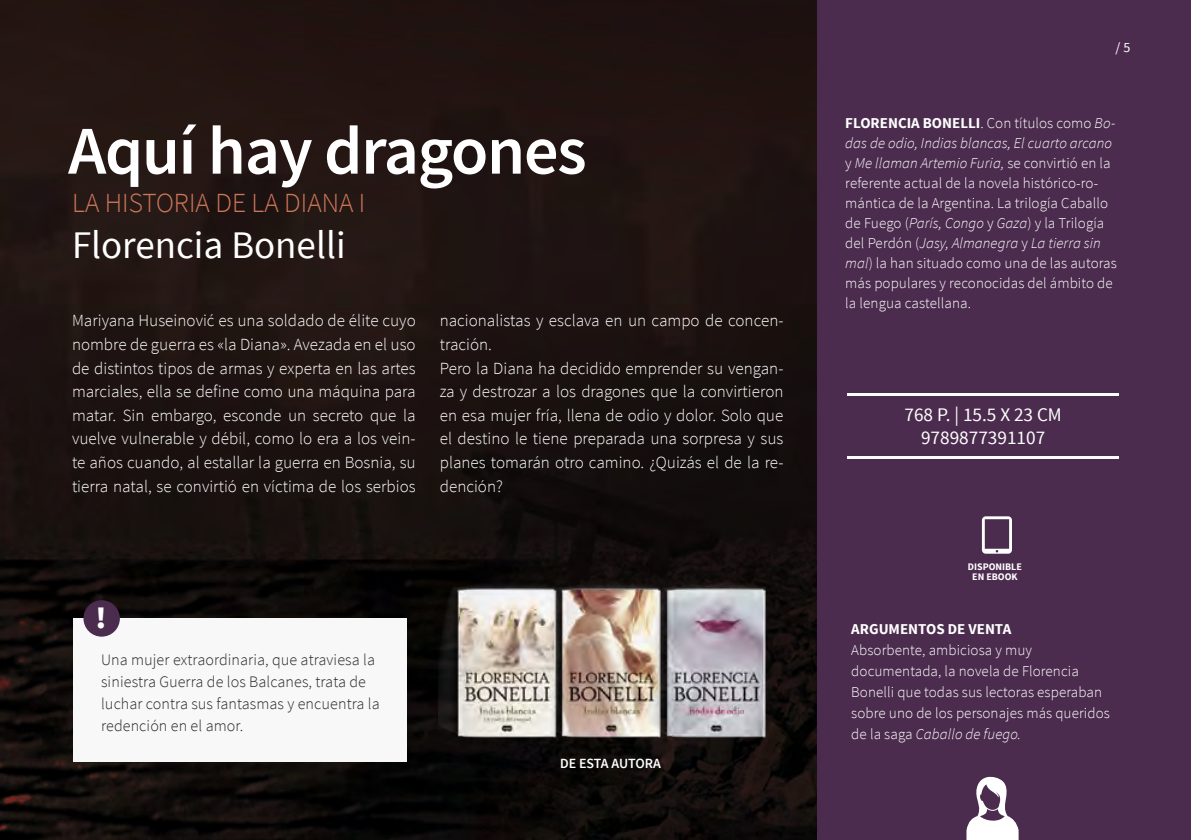
<style>
.page{position:relative;width:1191px;height:840px;background:#fff}
.page>*{position:absolute;margin:0;border:0;box-sizing:border-box;transform-origin:0 0}
.t1{font:600 68.4px "Source Sans Pro";letter-spacing:-.02em;color:#fff}
.t2{font:39px "Source Sans Pro";color:#fff}
.t3{font:900 30.6px "Source Sans Pro";color:#fff}
.t4{font:300 27.6px "Source Sans Pro";color:#cf7657}
.t5{font:19.2px/23px "Source Sans Pro";color:#fff;text-align:right}
.t6{font:300 17px/23.6px "Source Sans Pro";color:#fff;text-align:justify}
.t7{font:300 16px/22px "Source Sans Pro";letter-spacing:.005em;color:#292829}
.t8{font:300 15px/20px "Source Sans Pro";letter-spacing:.005em;color:#fff}
.t9{font:700 15px "Source Sans Pro";color:#fff}
.t10{font:600 14px "Source Sans Pro";letter-spacing:-.01em;color:#fff}
.t11{font:14px "Source Sans Pro";color:#fff}
.t12{font:700 10px/10px "Source Sans Pro";color:#fff;text-align:center}
.s1{font-style:italic}
</style>
<div class="page">
<img style="left:0;top:0;width:817px;height:839px">
<div style="left:817px;top:0;width:374px;height:839px;background:#4c2c4e"></div>
<hr style="left:847px;top:456px;width:272px;height:2px;background:#fff">
<hr style="left:847px;top:393px;width:272px;height:2px;background:#fff">
<div style="left:73px;top:618px;width:334px;height:143px;background:#f8f8f9"></div>
<div style="left:83px;top:600px;width:37px;height:36px;background:#4c2c4e;border-radius:50%"></div>
<svg style="left:982px;top:516px;width:30px;height:37px"></svg>
<img style="left:566px;top:574px;width:66px;height:170px">
<img style="left:438px;top:574px;width:128px;height:170px">
<img style="left:632px;top:574px;width:133px;height:170px">
<svg style="left:966px;top:776px;width:52px;height:63px"></svg>
<h1 class="t1" style="left:68px;top:108px;width:520px">AQUÍ HAY DRAGONES</h1>
<h3 class="t4" style="left:72px;top:186px;width:290px">La historia de La Diana I</h3>
<h2 class="t2" style="left:72px;top:220px;width:275px">Florencia Bonelli</h2>
<p class="t6" style="left:72px;top:309px;width:345px">Mariyana Huseinović es una soldado de élite cuyo nombre de guerra es «la Diana». Avezada en el uso de distintos tipos de armas y experta en las artes marciales, ella se define como una máquina para matar. Sin embargo, esconde un secreto que la vuelve vulnerable y débil, como lo era a los vein&shy;te años cuando, al estallar la guerra en Bosnia, su tierra natal, se convirtió en víctima de los serbios</p>
<p class="t6" style="left:440px;top:309px;width:345px;text-align:left">nacionalistas y esclava en un campo de concen&shy;tración.<br>Pero la Diana ha decidido emprender su vengan&shy;za y destrozar a los dragones que la convirtieron en esa mujer fría, llena de odio y dolor. Solo que el destino le tiene preparada una sorpresa y sus planes tomarán otro camino. ¿Quizás el de la re&shy;dención?</p>
<h3 class="t3" style="left:95px;top:598px;width:13px">!</h3>
<p class="t7" style="left:101px;top:648px;width:280px">Una mujer extraordinaria, que atraviesa la siniestra Guerra de los Balcanes, trata de luchar contra sus fantasmas y encuentra la redención en el amor.</p>
<p class="t10" style="left:560px;top:754px;width:102px">DE ESTA AUTORA</p>
<p class="t11" style="left:1115px;top:38px;width:16px">/ 5</p>
<p class="t8" style="left:845px;top:113px;width:273px;text-indent:135px">. Con títulos como <span class="s1">Bo&shy;das de odio, Indias blancas, El cuarto arcano </span>y <span class="s1">Me llaman Artemio Furia,</span> se convirtió en la referente actual de la novela histórico-ro&shy;mántica de la Argentina. La trilogía Caballo de Fuego (<span class="s1">París, Congo</span> y <span class="s1">Gaza</span>) y la Trilogía del Perdón (<span class="s1">Jasy, Almanegra</span> y <span class="s1">La tierra sin mal</span>) la han situado como una de las autoras más populares y reconocidas del ámbito de la lengua castellana.</p>
<p class="t9" style="left:845px;top:113px;width:10px">FLORENCIA</p>
<p class="t9" style="left:923px;top:113px;width:9px">BONELLI</p>
<p class="t5" style="left:904px;top:403px;width:145px">768 p. | 15.5 X 23 cm<br>9789877391107</p>
<p class="t12" style="left:968px;top:561px;width:55px">DISPONIBLE<br>EN EBOOK</p>
<p class="t9" style="left:851px;top:619px;width:161px">ARGUMENTOS DE VENTA</p>
<p class="t8" style="left:851px;top:639px;width:260px;line-height:21px">Absorbente, ambiciosa y muy documentada, la novela de Florencia Bonelli que todas sus lectoras esperaban sobre uno de los personajes más queridos de la saga <span class="s1">Caballo de fuego.</span></p>
</div>
